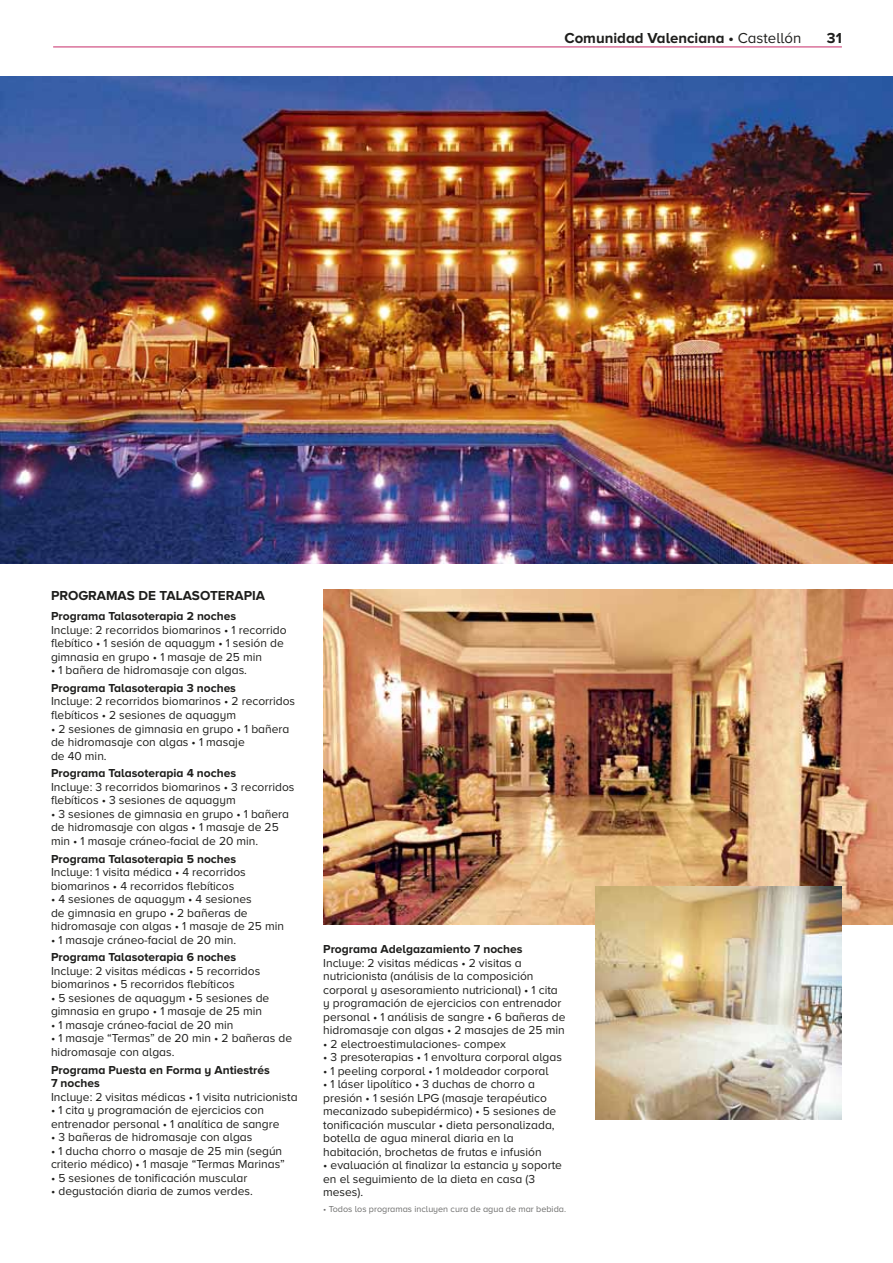
<style>
.page{position:relative;width:893px;height:1263px;background:#fff}
.page>*{position:absolute;margin:0;border:0;box-sizing:border-box;transform-origin:0 0}
.t1{font:700 15px "Proxima Nova A";color:#1e1e1c}
.t2{font:700 13.5px "Proxima Nova A";color:#1e1e1c}
.t3{font:12px/13.5px "Proxima Nova A";color:#1e1e1c}
.t4{font:700 12px/13.5px "Proxima Nova A";color:#1e1e1c}
.t5{font:9px "Proxima Nova A";color:#6e6e6d}
.s1{font-weight:400}
</style>
<div class="page">
<hr style="left:53px;top:47px;width:789px;height:1px;background:#c72c69">
<img style="left:0;top:77px;width:893px;height:487px">
<img style="left:323px;top:589px;width:570px;height:336px">
<img style="left:595px;top:886px;width:247px;height:233px">
<p class="t1" style="left:564px;top:33px;width:238px">Comunidad Valenciana • <span class="s1">Castellón</span></p>
<p class="t1" style="left:827px;top:33px;width:16px">31</p>
<p class="t2" style="left:51px;top:591px;width:215px">PROGRAMAS DE TALASOTERAPIA</p>
<p class="t4" style="left:51px;top:611px;width:187px">Programa Talasoterapia 2 noches</p>
<p class="t3" style="left:51px;top:624px;width:237px">Incluye: 2 recorridos biomarinos • 1 recorrido flebítico • 1 sesión de aquagym • 1 sesión de gimnasia en grupo • 1 masaje de 25 min</p>
<p class="t3" style="left:51px;top:665px;width:198px">• 1 bañera de hidromasaje con algas.</p>
<p class="t4" style="left:51px;top:683px;width:186px">Programa Talasoterapia 3 noches</p>
<p class="t3" style="left:51px;top:696px;width:246px">Incluye: 2 recorridos biomarinos • 2 recorridos flebíticos • 2 sesiones de aquagym</p>
<p class="t3" style="left:51px;top:723px;width:240px">• 2 sesiones de gimnasia en grupo • 1 bañera de hidromasaje con algas • 1 masaje<br>de 40 min.</p>
<p class="t4" style="left:51px;top:768px;width:187px">Programa Talasoterapia 4 noches</p>
<p class="t3" style="left:51px;top:781px;width:245px">Incluye: 3 recorridos biomarinos • 3 recorridos flebíticos • 3 sesiones de aquagym</p>
<p class="t3" style="left:51px;top:808px;width:240px">• 3 sesiones de gimnasia en grupo • 1 bañera de hidromasaje con algas • 1 masaje de 25 min • 1 masaje cráneo-facial de 20 min.</p>
<p class="t4" style="left:51px;top:853px;width:187px">Programa Talasoterapia 5 noches</p>
<p class="t3" style="left:51px;top:867px;width:196px">Incluye: 1 visita médica • 4 recorridos biomarinos • 4 recorridos flebíticos</p>
<p class="t3" style="left:51px;top:894px;width:235px">• 4 sesiones de aquagym • 4 sesiones<br>de gimnasia en grupo • 2 bañeras de hidromasaje con algas • 1 masaje de 25 min</p>
<p class="t3" style="left:51px;top:934px;width:187px">• 1 masaje cráneo-facial de 20 min.</p>
<p class="t4" style="left:51px;top:952px;width:187px">Programa Talasoterapia 6 noches</p>
<p class="t3" style="left:51px;top:965px;width:211px">Incluye: 2 visitas médicas • 5 recorridos biomarinos • 5 recorridos flebíticos</p>
<p class="t3" style="left:51px;top:992px;width:220px">• 5 sesiones de aquagym • 5 sesiones de gimnasia en grupo • 1 masaje de 25 min</p>
<p class="t3" style="left:51px;top:1019px;width:184px">• 1 masaje cráneo-facial de 20 min</p>
<p class="t3" style="left:51px;top:1033px;width:243px">• 1 masaje “Termas” de 20 min • 2 bañeras de hidromasaje con algas.</p>
<p class="t4" style="left:51px;top:1064px;width:220px">Programa Puesta en Forma y Antiestrés<br>7 noches</p>
<p class="t3" style="left:51px;top:1091px;width:248px">Incluye: 2 visitas médicas • 1 visita nutricionista</p>
<p class="t3" style="left:51px;top:1105px;width:230px">• 1 cita y programación de ejercicios con entrenador personal • 1 analítica de sangre</p>
<p class="t3" style="left:51px;top:1132px;width:203px">• 3 bañeras de hidromasaje con algas</p>
<p class="t3" style="left:51px;top:1145px;width:235px">• 1 ducha chorro o masaje de 25 min (según criterio médico) • 1 masaje “Termas Marinas”</p>
<p class="t3" style="left:51px;top:1172px;width:198px">• 5 sesiones de tonificación muscular</p>
<p class="t3" style="left:51px;top:1186px;width:203px">• degustación diaria de zumos verdes.</p>
<p class="t4" style="left:323px;top:944px;width:201px">Programa Adelgazamiento 7 noches</p>
<p class="t3" style="left:323px;top:958px;width:244px">Incluye: 2 visitas médicas • 2 visitas a nutricionista (análisis de la composición corporal y asesoramiento nutricional) • 1 cita y programación de ejercicios con entrenador personal • 1 análisis de sangre • 6 bañeras de hidromasaje con algas • 2 masajes de 25 min</p>
<p class="t3" style="left:323px;top:1039px;width:184px">• 2 electroestimulaciones- compex</p>
<p class="t3" style="left:323px;top:1052px;width:240px">• 3 presoterapias • 1 envoltura corporal algas</p>
<p class="t3" style="left:323px;top:1066px;width:227px">• 1 peeling corporal • 1 moldeador corporal</p>
<p class="t3" style="left:323px;top:1079px;width:235px">• 1 láser lipolítico • 3 duchas de chorro a presión • 1 sesión LPG (masaje terapéutico mecanizado subepidérmico) • 5 sesiones de tonificación muscular • dieta personalizada, botella de agua mineral diaria en la habitación, brochetas de frutas e infusión</p>
<p class="t3" style="left:323px;top:1160px;width:240px">• evaluación al finalizar la estancia y soporte en el seguimiento de la dieta en casa (3 meses).</p>
<p class="t5" style="left:323px;top:1206px;width:244px">• Todos los programas incluyen cura de agua de mar bebida.</p>
</div>
